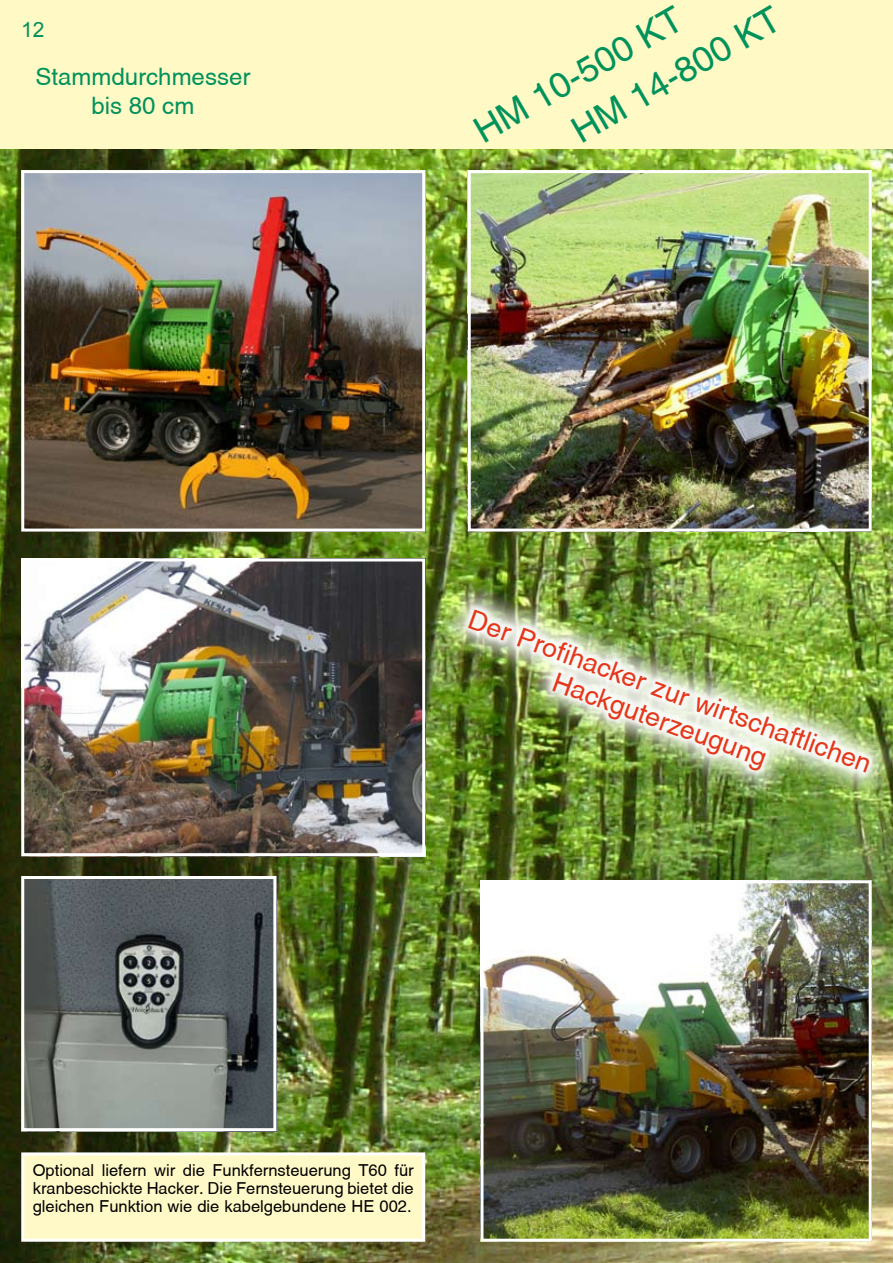
<style>
.page{position:relative;width:893px;height:1263px;background:#fff}
.page>*{position:absolute;margin:0;border:0;box-sizing:border-box;transform-origin:0 0}
.t1{font:36px/48.9px "Helvetica";color:#00925b}
.t2{font:27px/30px "Helvetica";color:#e5371a;text-align:center}
.t3{font:24px/28.8px "Helvetica";color:#00925b;text-align:center}
.t4{font:21px "Arial";color:#00925b}
.t5{font:16.5px/18px "Helvetica";color:#000;text-align:justify}
</style>
<div class="page">
<img style="left:0;top:149px;width:893px;height:1114px">
<div style="left:0;top:0;width:893px;height:149px;background:#fff9c6"></div>
<img style="left:472px;top:174px;width:396px;height:353px">
<div style="left:468px;top:170px;width:404px;height:361px;border:3px solid #fff"></div>
<img style="left:25px;top:174px;width:396px;height:353px">
<div style="left:21px;top:170px;width:404px;height:361px;border:3px solid #fff"></div>
<img style="left:25px;top:562px;width:396px;height:290px">
<div style="left:21px;top:558px;width:404px;height:298px;border:3px solid #fff"></div>
<img style="left:25px;top:880px;width:247px;height:247px">
<div style="left:21px;top:876px;width:255px;height:255px;border:3px solid #fff"></div>
<div style="left:23px;top:1154px;width:401px;height:86px;background:#fff9c7"></div>
<div style="left:21px;top:1152px;width:404px;height:90px;border:3px solid #fff"></div>
<img style="left:290px;top:566px;width:603px;height:680px">
<img style="left:323px;top:599px;width:570px;height:612px">
<p class="t4" style="left:21px;top:15px;width:25px">12</p>
<h3 class="t3" style="left:36px;top:62px;width:216px">Stammdurchmesser bis 80 cm</h3>
<h1 class="t1" style="left:538px;top:70px;width:236px;text-indent:-85px;rotate:-30deg">HM 10-500 KT<br>HM 14-800 KT</h1>
<h2 class="t2" style="left:475px;top:604px;width:428px;rotate:20deg">Der Profihacker zur wirtschaftlichen<br>Hackguterzeugung</h2>
<p class="t5" style="left:33px;top:1161px;width:382px">Optional liefern wir die Funkfernsteuerung T60 für kranbeschickte Hacker. Die Fernsteuerung bietet die gleichen Funktion wie die kabelgebundene HE 002.</p>
</div>
